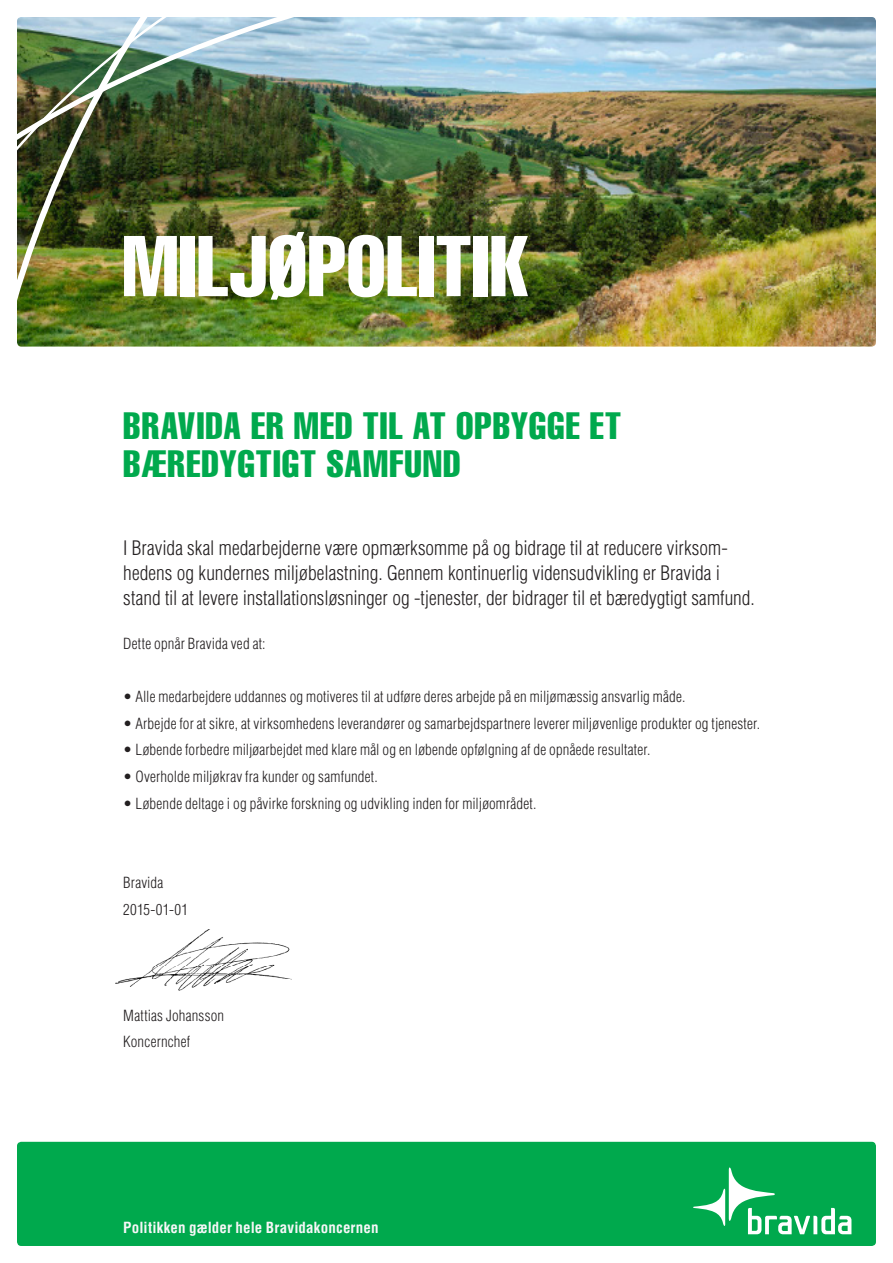
<style>
.page{position:relative;width:893px;height:1263px;background:#fff}
.page>*{position:absolute;margin:0;border:0;box-sizing:border-box;transform-origin:0 0}
.Rubrik_1{font:84.6px "Helvetica LT Std Comp";letter-spacing:.005em;color:#fff}
.fet_underrubbe{font:37.5px/37.5px "Helvetica LT Std Comp";letter-spacing:.03em;color:#00a94d}
.Ingress{font:300 condensed 19.5px/24.8px "Helvetica LT Std";color:#231f20}
.Bravida_bröd{font:300 condensed 15px "Helvetica LT Std";letter-spacing:.01em;color:#231f20}
.Bravida_bröd-2{font:700 condensed 15px "Helvetica LT Std";letter-spacing:.01em;color:#f7f7f8}
</style>
<div class="page">
<img style="left:17px;top:17px;width:859px;height:330px">
<div style="left:17px;top:1142px;width:859px;height:104px;background:#00a94d;border-radius:4px"></div>
<img style="left:17px;top:212px;width:298px;height:116px">
<img style="left:17px;top:176px;width:312px;height:36px">
<img style="left:17px;top:17px;width:312px;height:159px">
<img style="left:116px;top:929px;width:175px;height:62px">
<svg style="left:693px;top:1167px;width:158px;height:67px"></svg>
<p class="Rubrik_1" style="left:122px;top:212px;width:408px">MILJØPOLITIK</p>
<p class="fet_underrubbe" style="left:123px;top:407px;width:499px">BRAVIDA ER MED TIL AT OPBYGGE ET<br>BÆREDYGTIGT SAMFUND</p>
<p class="Ingress" style="left:123px;top:536px;width:633px">I Bravida skal medarbejderne være opmærksomme på og bidrage til at reducere virksom&shy;hedens og kundernes miljøbelastning. Gennem kontinuerlig vidensudvikling er Bravida i stand til at levere installationsløsninger og -tjenester, der bidrager til et bæredygtigt samfund.</p>
<p class="Bravida_bröd" style="left:123px;top:635px;width:144px">Dette opnår Bravida ved at:</p>
<p class="Bravida_bröd" style="left:123px;top:688px;width:564px">• Alle medarbejdere uddannes og motiveres til at udføre deres arbejde på en miljømæssig ansvarlig måde.</p>
<p class="Bravida_bröd" style="left:123px;top:714px;width:638px">• Arbejde for at sikre, at virksomhedens leverandører og samarbejdspartnere leverer miljøvenlige produkter og tjenester.</p>
<p class="Bravida_bröd" style="left:123px;top:741px;width:528px">• Løbende forbedre miljøarbejdet med klare mål og en løbende opfølgning af de opnåede resultater.</p>
<p class="Bravida_bröd" style="left:123px;top:767px;width:256px">• Overholde miljøkrav fra kunder og samfundet.</p>
<p class="Bravida_bröd" style="left:123px;top:794px;width:415px">• Løbende deltage i og påvirke forskning og udvikling inden for miljøområdet.</p>
<p class="Bravida_bröd" style="left:123px;top:873px;width:42px">Bravida</p>
<p class="Bravida_bröd" style="left:123px;top:900px;width:66px">2015-01-01</p>
<p class="Bravida_bröd" style="left:123px;top:1006px;width:102px">Mattias Johansson</p>
<p class="Bravida_bröd" style="left:123px;top:1032px;width:68px">Koncernchef</p>
<p class="Bravida_bröd-2" style="left:123px;top:1218px;width:257px">Politikken gælder hele Bravidakoncernen</p>
</div>
